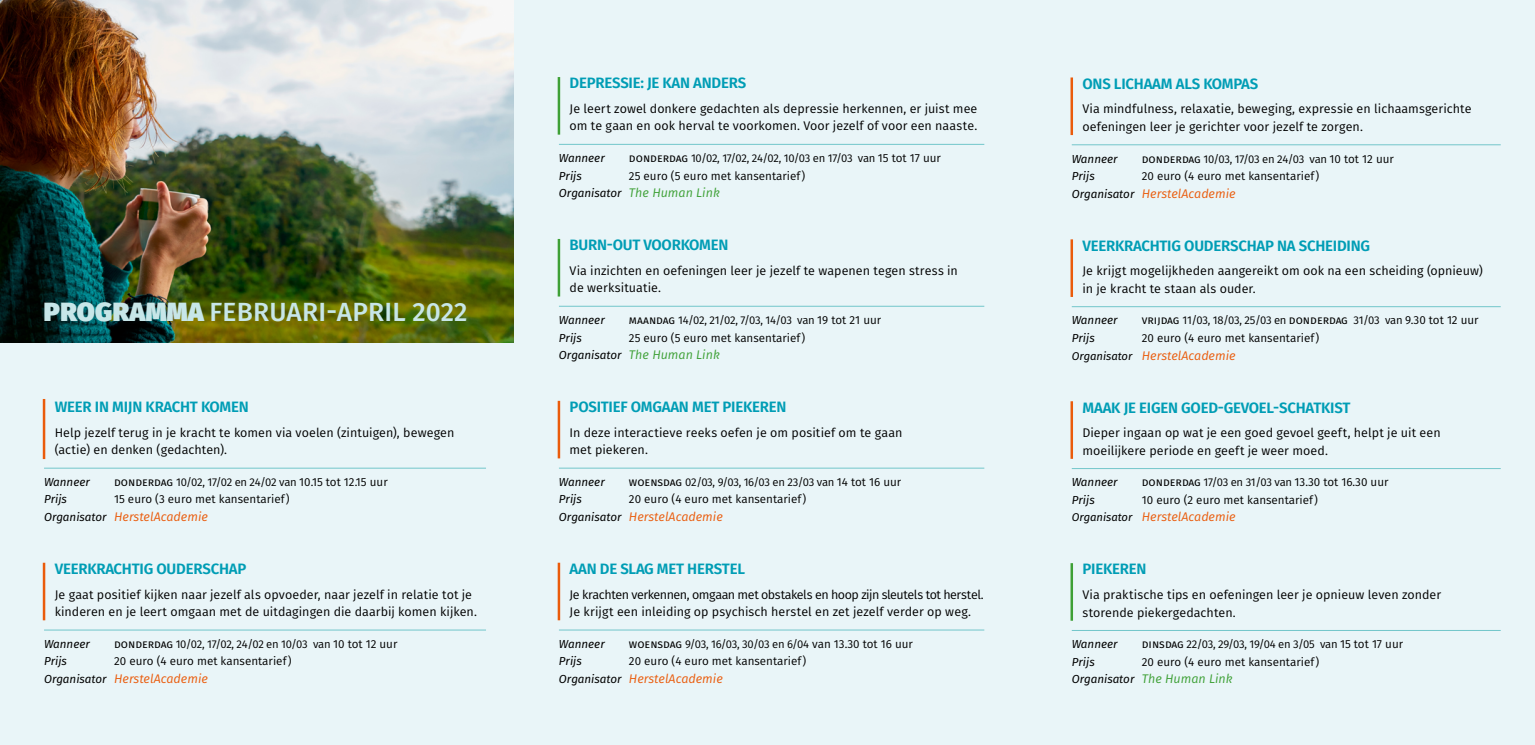
<style>
.page{position:relative;width:1535px;height:745px;background:#fff}
.page>*{position:absolute;margin:0;border:0;box-sizing:border-box;transform-origin:0 0}
.t1{font:500 26.25px "Fira Sans";letter-spacing:.01em;color:#c7e6e8}
.t2{font:600 15px "Fira Sans";letter-spacing:-.015em;color:#009db5}
.t3{font:12.5px/17.5px "Fira Sans";color:#000}
.t4{font:italic 12.5px "Fira Sans";color:#ea5b0b}
.t5{font:italic 12.5px "Fira Sans";color:#3ea036}
.t6{font:11.62px "Fira Sans";color:#000}
.t7{font:italic 11.62px "Fira Sans";color:#000}
.t8{font:11.25px "Fira Sans";letter-spacing:-.025em;color:#000}
.s1{font-weight:900}
.s2{font-size:11.62px}
.s3{font-size:11.62px;color:#000}
.s4{font-size:11.25px;color:#000}
.s5{font-style:inherit}
.s6{font-size:11.25px}
</style>
<div class="page">
<div style="left:0;top:0;width:1534px;height:744px;background:#e9f5f8"></div>
<hr style="left:43px;top:398px;width:2px;height:61px;background:#ea5b0b">
<hr style="left:44px;top:467px;width:442px;height:1px;background:#72c6ca">
<hr style="left:43px;top:562px;width:2px;height:58px;background:#ea5b0b">
<hr style="left:44px;top:629px;width:442px;height:1px;background:#72c6ca">
<hr style="left:557px;top:77px;width:3px;height:57px;background:#3ea036">
<hr style="left:559px;top:144px;width:425px;height:1px;background:#72c6ca">
<hr style="left:557px;top:239px;width:3px;height:57px;background:#3ea036">
<hr style="left:559px;top:306px;width:425px;height:1px;background:#72c6ca">
<hr style="left:557px;top:400px;width:3px;height:58px;background:#ea5b0b">
<hr style="left:559px;top:467px;width:425px;height:1px;background:#72c6ca">
<hr style="left:557px;top:562px;width:3px;height:58px;background:#ea5b0b">
<hr style="left:559px;top:629px;width:425px;height:1px;background:#72c6ca">
<hr style="left:1070px;top:77px;width:3px;height:58px;background:#ea5b0b">
<hr style="left:1071px;top:144px;width:429px;height:1px;background:#72c6ca">
<hr style="left:1070px;top:239px;width:3px;height:58px;background:#ea5b0b">
<hr style="left:1071px;top:306px;width:429px;height:1px;background:#72c6ca">
<hr style="left:1070px;top:401px;width:3px;height:57px;background:#ea5b0b">
<hr style="left:1071px;top:468px;width:429px;height:1px;background:#72c6ca">
<hr style="left:1070px;top:562px;width:3px;height:58px;background:#3ea036">
<hr style="left:1071px;top:629px;width:429px;height:1px;background:#72c6ca">
<img style="left:0;top:0;width:513px;height:342px">
<h1 class="t1" style="left:44px;top:293px;width:425px"><span class="s1">PROGRAMMA</span> FEBRUARI-APRIL 2022</h1>
<p class="t2" style="left:55px;top:396px;width:196px">WEER IN MIJN KRACHT KOMEN</p>
<p class="t3" style="left:55px;top:423px;width:401px">Help jezelf terug in je kracht te komen via voelen (zintuigen), bewegen (actie) en denken (gedachten).</p>
<p class="t7" style="left:44px;top:473px;width:47px">Wanneer</p>
<p class="t8" style="left:114px;top:474px;width:275px"><span class="s2">donderdag</span> 10/02, 17/02 en 24/02 van <span class="s2">10.15 tot 12.15 uur</span></p>
<p class="t7" style="left:44px;top:491px;width:24px">Prijs</p>
<p class="t6" style="left:114px;top:491px;width:177px">15 euro (3 euro met kansentarief)</p>
<p class="t4" style="left:44px;top:507px;width:165px"><span class="s3">Organisator</span> HerstelAcademie</p>
<p class="t2" style="left:55px;top:558px;width:193px">VEERKRACHTIG OUDERSCHAP</p>
<p class="t3" style="left:55px;top:585px;width:424px">Je gaat positief kijken naar jezelf als opvoeder, naar jezelf in relatie tot je kinderen en je leert omgaan met de uitdagingen die daarbij komen kijken.</p>
<p class="t7" style="left:44px;top:635px;width:47px">Wanneer</p>
<p class="t8" style="left:114px;top:635px;width:285px"><span class="s2">donderdag</span> 10/02, 17/02, 24/02 en 10/03 van <span class="s2">10 tot 12 uur</span></p>
<p class="t7" style="left:44px;top:652px;width:24px">Prijs</p>
<p class="t6" style="left:114px;top:652px;width:179px">20 euro (4 euro met kansentarief)</p>
<p class="t4" style="left:44px;top:669px;width:165px"><span class="s3">Organisator</span> HerstelAcademie</p>
<p class="t2" style="left:569px;top:72px;width:178px">DEPRESSIE: JE KAN ANDERS</p>
<p class="t3" style="left:569px;top:100px;width:409px">Je leert zowel donkere gedachten als depressie herkennen, er juist mee om te gaan en ook herval te voorkomen. Voor jezelf of voor een naaste.</p>
<p class="t7" style="left:559px;top:150px;width:47px">Wanneer</p>
<p class="t8" style="left:629px;top:150px;width:313px"><span class="s2">donderdag</span> 10/02, 17/02, 24/02, 10/03 en 17/03 van <span class="s2">15 tot 17 uur</span></p>
<p class="t7" style="left:559px;top:167px;width:24px">Prijs</p>
<p class="t6" style="left:629px;top:167px;width:178px">25 euro (5 euro met kansentarief)</p>
<p class="t5" style="left:559px;top:184px;width:162px"><span class="s3">Organisator</span> The Human Link</p>
<p class="t2" style="left:569px;top:234px;width:160px">BURN-OUT VOORKOMEN</p>
<p class="t3" style="left:569px;top:261px;width:390px">Via inzichten en oefeningen leer je jezelf te wapenen tegen stress in de werksituatie.</p>
<p class="t7" style="left:559px;top:311px;width:47px">Wanneer</p>
<p class="t8" style="left:629px;top:312px;width:254px"><span class="s2">maandag</span> 14/02, 21/02, 7/03, 14/03 van <span class="s2">19 tot 21 uur</span></p>
<p class="t7" style="left:559px;top:329px;width:24px">Prijs</p>
<p class="t6" style="left:629px;top:329px;width:178px">25 euro (5 euro met kansentarief)</p>
<p class="t5" style="left:559px;top:346px;width:162px"><span class="s3">Organisator</span> The Human Link</p>
<p class="t2" style="left:569px;top:396px;width:218px">POSITIEF OMGAAN MET PIEKEREN</p>
<p class="t3" style="left:569px;top:423px;width:334px">In deze interactieve reeks oefen je om positief om te gaan met piekeren.</p>
<p class="t7" style="left:559px;top:473px;width:47px">Wanneer</p>
<p class="t8" style="left:629px;top:474px;width:274px"><span class="s2">woensdag</span> 02/03, 9/03, 16/03 en 23/03 van <span class="s2">14 tot 16 uur</span></p>
<p class="t7" style="left:559px;top:491px;width:24px">Prijs</p>
<p class="t6" style="left:629px;top:491px;width:179px">20 euro (4 euro met kansentarief)</p>
<p class="t4" style="left:559px;top:507px;width:165px"><span class="s3">Organisator</span> HerstelAcademie</p>
<p class="t2" style="left:569px;top:558px;width:177px">AAN DE SLAG MET HERSTEL</p>
<p class="t3" style="left:569px;top:585px;width:416px">Je krachten verkennen, omgaan met obstakels en hoop zijn sleutels tot herstel.<br>Je krijgt een inleiding op psychisch herstel en zet jezelf verder op weg.</p>
<p class="t7" style="left:559px;top:635px;width:47px">Wanneer</p>
<p class="t8" style="left:629px;top:635px;width:285px"><span class="s2">woensdag</span> 9/03, 16/03, 30/03 en 6/04 <span class="s2">van 13.30 tot 16 uur</span></p>
<p class="t7" style="left:559px;top:652px;width:24px">Prijs</p>
<p class="t6" style="left:629px;top:652px;width:179px">20 euro (4 euro met kansentarief)</p>
<p class="t4" style="left:559px;top:669px;width:165px"><span class="s3">Organisator</span> HerstelAcademie</p>
<p class="t2" style="left:1082px;top:73px;width:177px">ONS LICHAAM ALS KOMPAS</p>
<p class="t3" style="left:1082px;top:100px;width:391px">Via mindfulness, relaxatie, beweging, expressie en lichaamsgerichte oefeningen leer je gerichter voor jezelf te zorgen.</p>
<p class="t7" style="left:1071px;top:150px;width:47px">Wanneer</p>
<p class="t8" style="left:1141px;top:151px;width:254px"><span class="s2">donderdag</span> 10/03, 17/03 en 24/03 van <span class="s2">10 tot 12 uur</span></p>
<p class="t7" style="left:1071px;top:168px;width:24px">Prijs</p>
<p class="t6" style="left:1141px;top:168px;width:179px">20 euro (4 euro met kansentarief)</p>
<p class="t4" style="left:1071px;top:184px;width:165px"><span class="s3">Organisator</span> HerstelAcademie</p>
<p class="t2" style="left:1082px;top:235px;width:289px">VEERKRACHTIG OUDERSCHAP NA SCHEIDING</p>
<p class="t3" style="left:1082px;top:262px;width:402px">Je krijgt mogelijkheden aangereikt om ook na een scheiding (opnieuw) in je kracht te staan als ouder.</p>
<p class="t7" style="left:1071px;top:312px;width:47px">Wanneer</p>
<p class="t8" style="left:1141px;top:312px;width:338px"><span class="s2">vrijdag</span> 11/03, 18/03, 25/03 en <span class="s2">donderdag</span> 31/03 van <span class="s2">9.30 tot 12 uur</span></p>
<p class="t7" style="left:1071px;top:329px;width:24px">Prijs</p>
<p class="t6" style="left:1141px;top:329px;width:179px">20 euro (4 euro met kansentarief)</p>
<p class="t4" style="left:1071px;top:346px;width:165px"><span class="s4">Organisator</span> HerstelAcademie</p>
<p class="t2" style="left:1082px;top:396px;width:269px">MAAK JE EIGEN GOED-GEVOEL-SCHATKIST</p>
<p class="t3" style="left:1082px;top:423px;width:360px">Dieper ingaan op wat je een goed gevoel geeft, helpt je uit een moeilijkere periode en geeft je weer moed.</p>
<p class="t7" style="left:1071px;top:474px;width:47px">Wanneer</p>
<p class="t6" style="left:1141px;top:474px;width:248px"><span class="s5">donderdag</span> <span class="s6">17/03 en 31/03 van</span> 13.30 tot 16.30 uur</p>
<p class="t7" style="left:1071px;top:491px;width:24px">Prijs</p>
<p class="t6" style="left:1141px;top:491px;width:178px">10 euro (2 euro met kansentarief)</p>
<p class="t4" style="left:1071px;top:508px;width:165px"><span class="s4">Organisator</span> HerstelAcademie</p>
<p class="t2" style="left:1082px;top:558px;width:66px">PIEKEREN</p>
<p class="t3" style="left:1082px;top:585px;width:360px">Via praktische tips en oefeningen leer je opnieuw leven zonder storende piekergedachten.</p>
<p class="t7" style="left:1071px;top:635px;width:47px">Wanneer</p>
<p class="t8" style="left:1141px;top:636px;width:263px"><span class="s2">dinsdag</span> 22/03, 29/03, 19/04 en 3/05 van <span class="s2">15 tot 17 uur</span></p>
<p class="t7" style="left:1071px;top:653px;width:24px">Prijs</p>
<p class="t6" style="left:1141px;top:653px;width:179px">20 euro (4 euro met kansentarief)</p>
<p class="t5" style="left:1071px;top:669px;width:162px"><span class="s3">Organisator</span> The Human Link</p>
</div>
